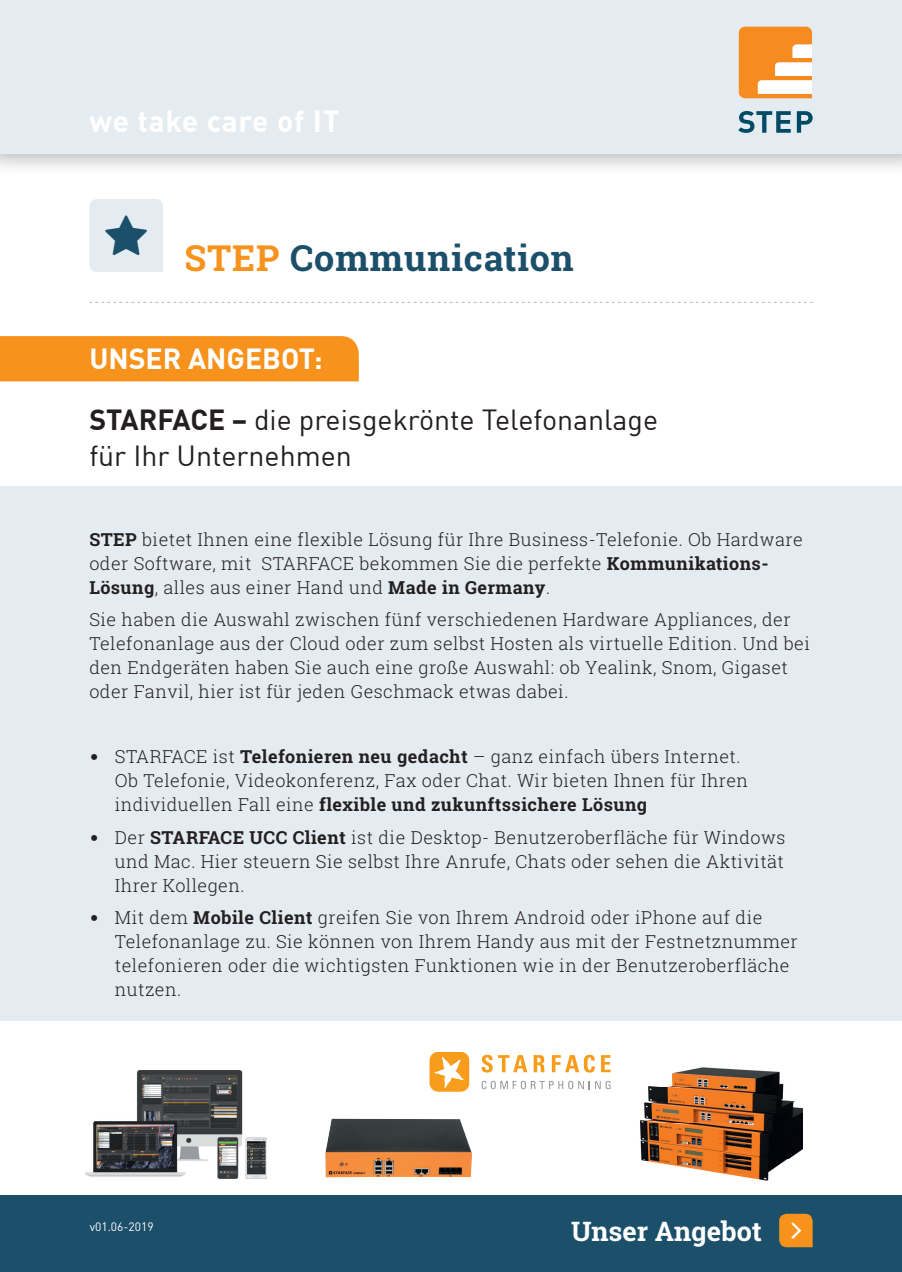
<style>
.page{position:relative;width:902px;height:1272px;background:#fff}
.page>*{position:absolute;margin:0;border:0;box-sizing:border-box;transform-origin:0 0}
.t1{font:700 36px "Roboto Slab";letter-spacing:.025em;color:#1c4f6a}
.t2{font:700 30px "DIN Offc";letter-spacing:.02em;color:#fff}
.t3{font:28.5px/61.1px "DIN Offc";color:#231f20}
.t4{font:700 27px "Roboto Slab";color:#fff}
.t5{font:300 18px/24px "Roboto Slab";letter-spacing:.025em;color:#231f20}
.t6{font:12px "DIN Offc";color:#fff}
.s1{color:#f7931d}
.s2{font-weight:700;color:#fff}
.s3{font-weight:700}
.s4{font-family:"DIN Offc";font-weight:400}
</style>
<div class="page">
<div style="left:0;top:486px;width:901px;height:534px;background:#e5ecf1"></div>
<div style="left:0;top:0;width:901px;height:154px;background:#e5ecf1"></div>
<svg style="left:738px;top:111px;width:52px;height:22px"></svg>
<svg style="left:796px;top:111px;width:16px;height:22px"></svg>
<svg style="left:738px;top:27px;width:74px;height:71px;background:#f8ad62"></svg>
<div style="left:0;top:1195px;width:901px;height:76px;background:#1c4f6a"></div>
<svg style="left:89px;top:302px;width:723px;height:1px"></svg>
<div style="left:0;top:336px;width:359px;height:45px;background:#f7931d"></div>
<img style="left:85px;top:1070px;width:181px;height:108px">
<img style="left:640px;top:1067px;width:161px;height:114px">
<div style="left:429px;top:1052px;width:40px;height:39px;background:#f89c1c;border-radius:8px"></div>
<svg style="left:434px;top:1056px;width:30px;height:32px"></svg>
<svg style="left:481px;top:1054px;width:11px;height:18px"></svg>
<svg style="left:498px;top:1055px;width:29px;height:17px"></svg>
<svg style="left:533px;top:1055px;width:11px;height:17px"></svg>
<svg style="left:552px;top:1054px;width:43px;height:18px"></svg>
<svg style="left:601px;top:1055px;width:9px;height:17px"></svg>
<svg style="left:481px;top:1080px;width:102px;height:9px"></svg>
<svg style="left:589px;top:1080px;width:21px;height:9px"></svg>
<img style="left:326px;top:1118px;width:144px;height:29px">
<img style="left:325px;top:1147px;width:147px;height:30px">
<svg style="left:779px;top:1213px;width:33px;height:34px"></svg>
<div style="left:89px;top:199px;width:74px;height:73px;background:#e5ecf1"></div>
<h2 class="t2" style="left:89px;top:102px;width:252px">we take care of IT</h2>
<h1 class="t1" style="left:184px;top:233px;width:391px"><span class="s1">STEP</span> Communication</h1>
<h3 class="t3" style="left:89px;top:327px;width:570px"><span class="s2">UNSER ANGEBOT:<br></span><span class="s3">STARFACE –</span> die preisgekrönte Telefonanlage</h3>
<h3 class="t3" style="left:89px;top:424px;width:264px">für Ihr Unternehmen</h3>
<p class="t5" style="left:89px;top:526px;width:714px"><span class="s3">STEP</span> bietet Ihnen eine flexible Lösung für Ihre Business-Telefonie. Ob Hardware oder Software, mit STARFACE bekommen Sie die perfekte <span class="s3">Kommunikations-<br>Lösung</span>, alles aus einer Hand und <span class="s3">Made in Germany</span>.</p>
<p class="t5" style="left:89px;top:607px;width:722px">Sie haben die Auswahl zwischen fünf verschiedenen Hardware Appliances, der Telefonanlage aus der Cloud oder zum selbst Hosten als virtuelle Edition. Und bei den Endgeräten haben Sie auch eine große Auswahl: ob Yealink, Snom, Gigaset oder Fanvil, hier ist für jeden Geschmack etwas dabei.</p>
<p class="t5" style="left:115px;top:744px;width:634px;text-indent:-26px"><span class="s4">•</span> STARFACE ist <span class="s3">Telefonieren neu gedacht</span> – ganz einfach übers Internet.<br>Ob Telefonie, Videokonferenz, Fax oder Chat. Wir bieten Ihnen für Ihren individuellen Fall eine <span class="s3">flexible und zukunftssichere Lösung</span></p>
<p class="t5" style="left:115px;top:824px;width:672px;text-align:justify;text-indent:-26px"><span class="s4">•</span> Der <span class="s3">STARFACE UCC Client</span> ist die Desktop- Benutzeroberfläche für Windows und Mac. Hier steuern Sie selbst Ihre Anrufe, Chats oder sehen die Aktivität Ihrer Kollegen.</p>
<p class="t5" style="left:115px;top:905px;width:684px;text-indent:-26px"><span class="s4">•</span> Mit dem <span class="s3">Mobile Client</span> greifen Sie von Ihrem Android oder iPhone auf die Telefonanlage zu. Sie können von Ihrem Handy aus mit der Festnetznummer telefonieren oder die wichtigsten Funktionen wie in der Benutzeroberfläche nutzen.</p>
<p class="t6" style="left:90px;top:1218px;width:65px">v01.06-2019</p>
<p class="t6" style="left:111px;top:1218px;width:14px">11</p>
<p class="t6" style="left:147px;top:1218px;width:8px">8</p>
<h3 class="t4" style="left:571px;top:1212px;width:192px">Unser Angebot</h3>
</div>
